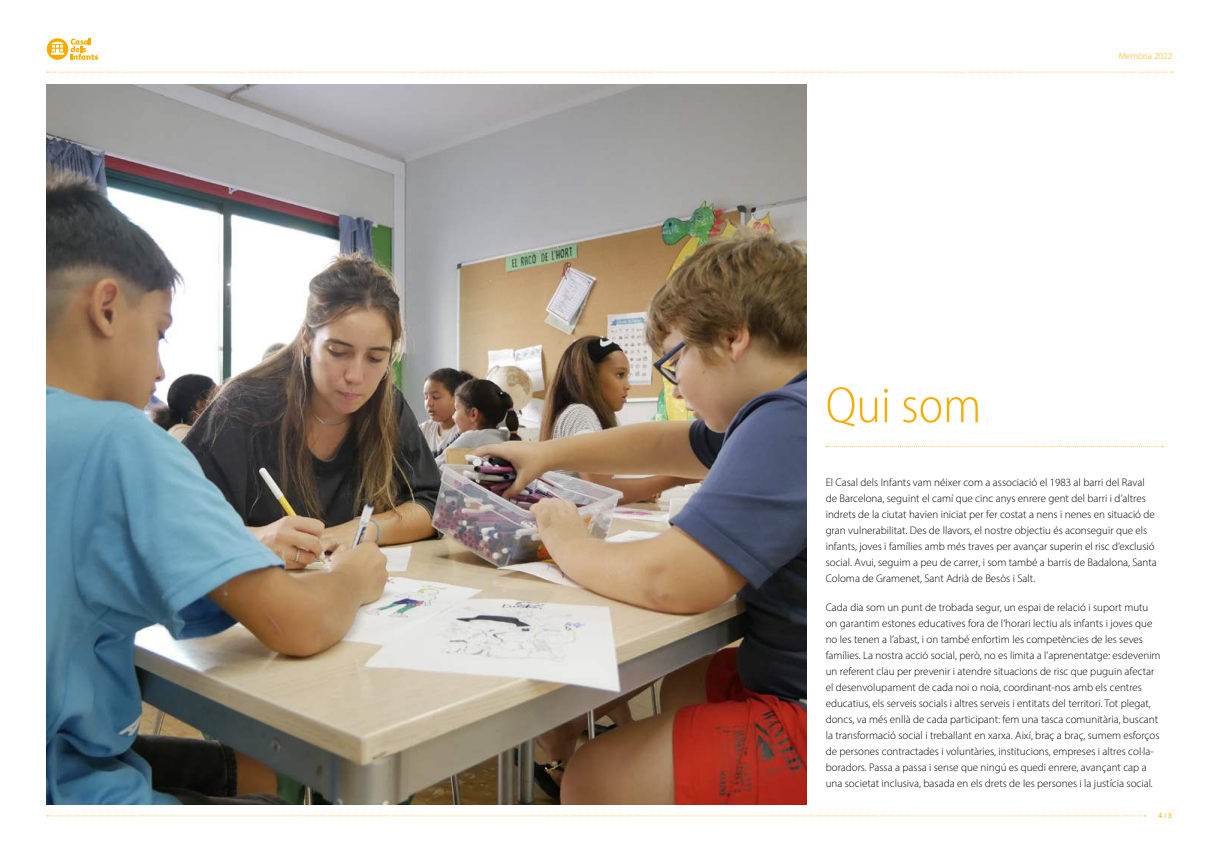
<style>
.page{position:relative;width:1219px;height:842px;background:#fff}
.page>*{position:absolute;margin:0;border:0;box-sizing:border-box;transform-origin:0 0}
.t1{font:300 semi-condensed 51.2px "Myriad Pro";color:#f8ac00}
.t2{font:300 11px/16px "Myriad Pro";color:#000}
.t3{font:300 9.3px "Myriad Pro";color:#f8ac00}
.t4{font:7.6px "Myriad Pro";color:#f8ac00}
</style>
<div class="page">
<svg style="left:71px;top:38px;width:27px;height:22px"></svg>
<div style="left:47px;top:38px;width:21px;height:22px;background:#f8ac00;border-radius:50%"></div>
<svg style="left:51px;top:42px;width:13px;height:13px"></svg>
<svg style="left:826px;top:446px;width:337px;height:1px"></svg>
<img style="left:47px;top:84px;width:759px;height:720px">
<svg style="left:47px;top:815px;width:1098px;height:1px"></svg>
<svg style="left:47px;top:72px;width:1126px;height:1px"></svg>
<h1 class="t1" style="left:826px;top:380px;width:157px">Qui som</h1>
<p class="t3" style="left:1119px;top:51px;width:55px">Memòria 2022</p>
<p class="t2" style="left:826px;top:475px;width:333px">El Casal dels Infants vam néixer com a associació el 1983 al barri del Raval de Barcelona, seguint el camí que cinc anys enrere gent del barri i d’altres indrets de la ciutat havien iniciat per fer costat a nens i nenes en situació de gran vulnerabilitat. Des de llavors, el nostre objectiu és aconseguir que els infants, joves i famílies amb més traves per avançar superin el risc d’exclusió social. Avui, seguim a peu de carrer, i som també a barris de Badalona, Santa Coloma de Gramenet, Sant Adrià de Besòs i Salt.</p>
<p class="t2" style="left:826px;top:600px;width:336px">Cada dia som un punt de trobada segur, un espai de relació i suport mutu on garantim estones educatives fora de l’horari lectiu als infants i joves que no les tenen a l’abast, i on també enfortim les competències de les seves famílies. La nostra acció social, però, no es limita a l’aprenentatge: esdevenim un referent clau per prevenir i atendre situacions de risc que puguin afectar el desenvolupament de cada noi o noia, coordinant-nos amb els centres educatius, els serveis socials i altres serveis i entitats del territori. Tot plegat, doncs, va més enllà de cada participant: fem una tasca comunitària, buscant la transformació social i treballant en xarxa. Així, braç a braç, sumem esforços de persones contractades i voluntàries, institucions, empreses i altres col·la&shy;boradors. Passa a passa i sense que ningú es quedi enrere, avançant cap a una societat inclusiva, basada en els drets de les persones i la justícia social.</p>
<p class="t4" style="left:1158px;top:812px;width:15px">4 / 5</p>
</div>
